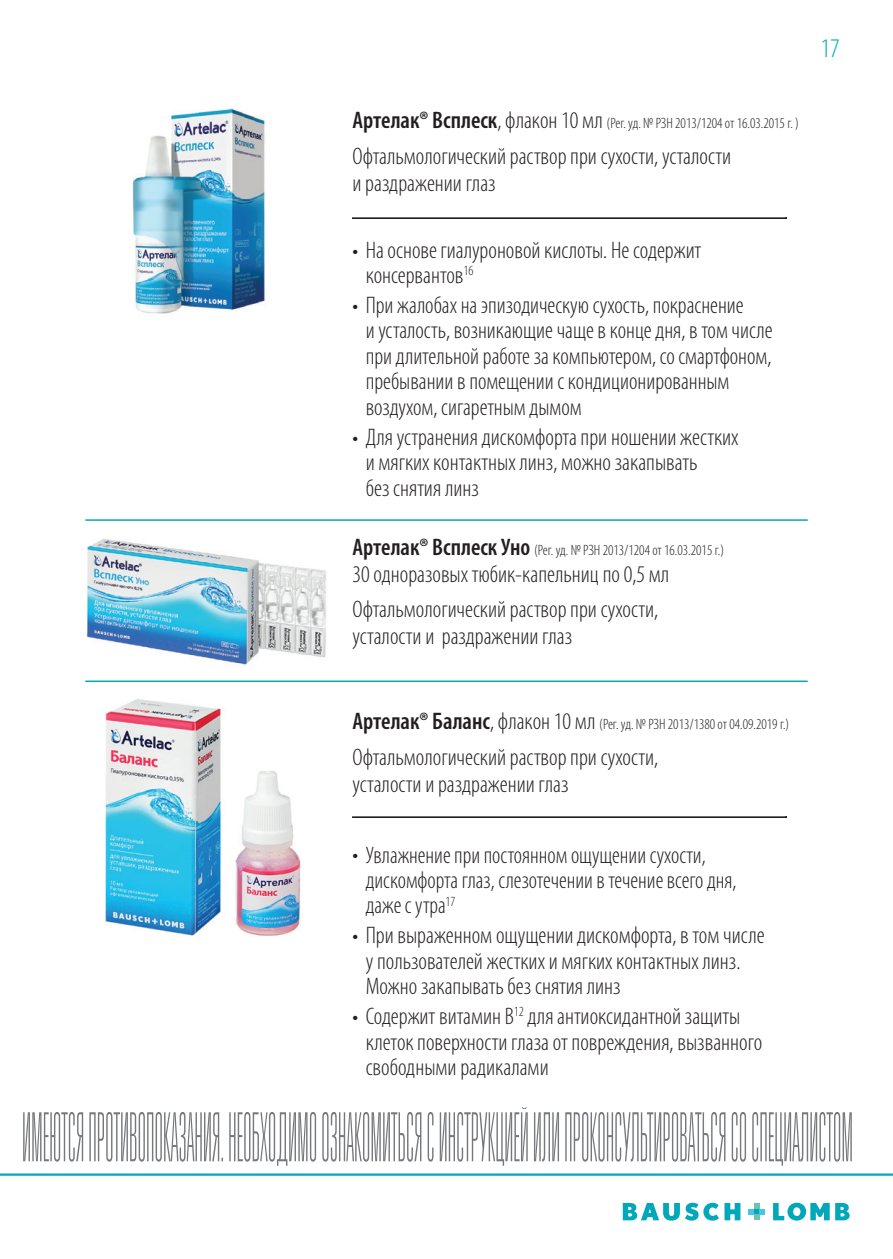
<style>
.page{position:relative;width:893px;height:1259px;background:#fff}
.page>*{position:absolute;margin:0;border:0;box-sizing:border-box;transform-origin:0 0}
.t1{font:300 condensed 27px "Myriad Pro";color:#00a8b9}
.t2{font:300 condensed 24px/25.5px "Myriad Pro";color:#231f20}
.t3{font:300 condensed 15px "Myriad Pro";color:#231f20}
.s1{font-weight:600;font-size:24px}
.s2{font-size:24px}
</style>
<div class="page">
<img style="left:352px;top:217px;width:434px;height:2px">
<img style="left:352px;top:816px;width:434px;height:2px">
<img style="left:86px;top:539px;width:241px;height:126px">
<img style="left:133px;top:108px;width:133px;height:206px">
<img style="left:85px;top:680px;width:248px;height:256px">
<hr style="left:86px;top:680px;width:721px;height:2px;background:#00a8b9">
<hr style="left:86px;top:519px;width:721px;height:2px;background:#00a8b9">
<svg style="left:623px;top:1202px;width:117px;height:18px"></svg>
<svg style="left:773px;top:1202px;width:77px;height:18px"></svg>
<svg style="left:748px;top:1203px;width:17px;height:17px"></svg>
<hr style="left:0;top:1173px;width:893px;height:2px;background:#00a8b9">
<svg style="left:23px;top:1107px;width:829px;height:58px"></svg>
<p class="t3" style="left:352px;top:114px;width:448px"><span class="s1">Артелак® Всплеск</span><span class="s2">, флакон 10 мл</span> (Рег. уд. № РЗН 2013/1204 от 16.03.2015 г. )</p>
<p class="t2" style="left:352px;top:142px;width:380px;line-height:27px">Офтальмологический раствор при сухости, усталости и раздражении глаз</p>
<p class="t2" style="left:366px;top:237px;width:337px;text-indent:-13px">• На основе гиалуроновой кислоты. Не содержит консервантов<sup>16</sup></p>
<p class="t2" style="left:366px;top:292px;width:408px;text-indent:-13px">• При жалобах на эпизодическую сухость, покраснение<br>и усталость, возникающие чаще в конце дня, в том числе при длительной работе за компьютером, со смартфоном, пребывании в помещении с кондиционированным воздухом, сигаретным дымом</p>
<p class="t2" style="left:366px;top:424px;width:374px;text-indent:-13px">• Для устранения дискомфорта при ношении жестких и мягких контактных линз, можно закапывать<br>без снятия линз</p>
<p class="t3" style="left:352px;top:541px;width:373px"><span class="s1">Артелак® Всплеск Уно</span> (Рег. уд. № РЗН 2013/1204 от 16.03.2015 г.)</p>
<p class="t2" style="left:352px;top:556px;width:318px;line-height:35.4px">30 одноразовых тюбик-капельниц по 0,5 мл<br>Офтальмологический раствор при сухости,</p>
<p class="t2" style="left:352px;top:623px;width:221px">усталости и раздражении глаз</p>
<p class="t1" style="left:820px;top:33px;width:21px">17</p>
<p class="t3" style="left:352px;top:715px;width:438px"><span class="s1">Артелак® Баланс</span><span class="s2">, флакон 10 мл</span> (Рег. уд. № РЗН 2013/1380 от 04.09.2019 г.)</p>
<p class="t2" style="left:352px;top:743px;width:307px;line-height:27px">Офтальмологический раствор при сухости, усталости и раздражении глаз</p>
<p class="t2" style="left:366px;top:841px;width:372px;text-indent:-13px">• Увлажнение при постоянном ощущении сухости, дискомфорта глаз, слезотечении в течение всего дня, даже с утра<sup>17</sup></p>
<p class="t2" style="left:366px;top:922px;width:400px;text-indent:-13px">• При выраженном ощущении дискомфорта, в том числе у пользователей жестких и мягких контактных линз.<br>Можно закапывать без снятия линз</p>
<p class="t2" style="left:366px;top:1003px;width:398px;text-indent:-13px">• Содержит витамин B<sup>12</sup> для антиоксидантной защиты клеток поверхности глаза от повреждения, вызванного свободными радикалами</p>
</div>
